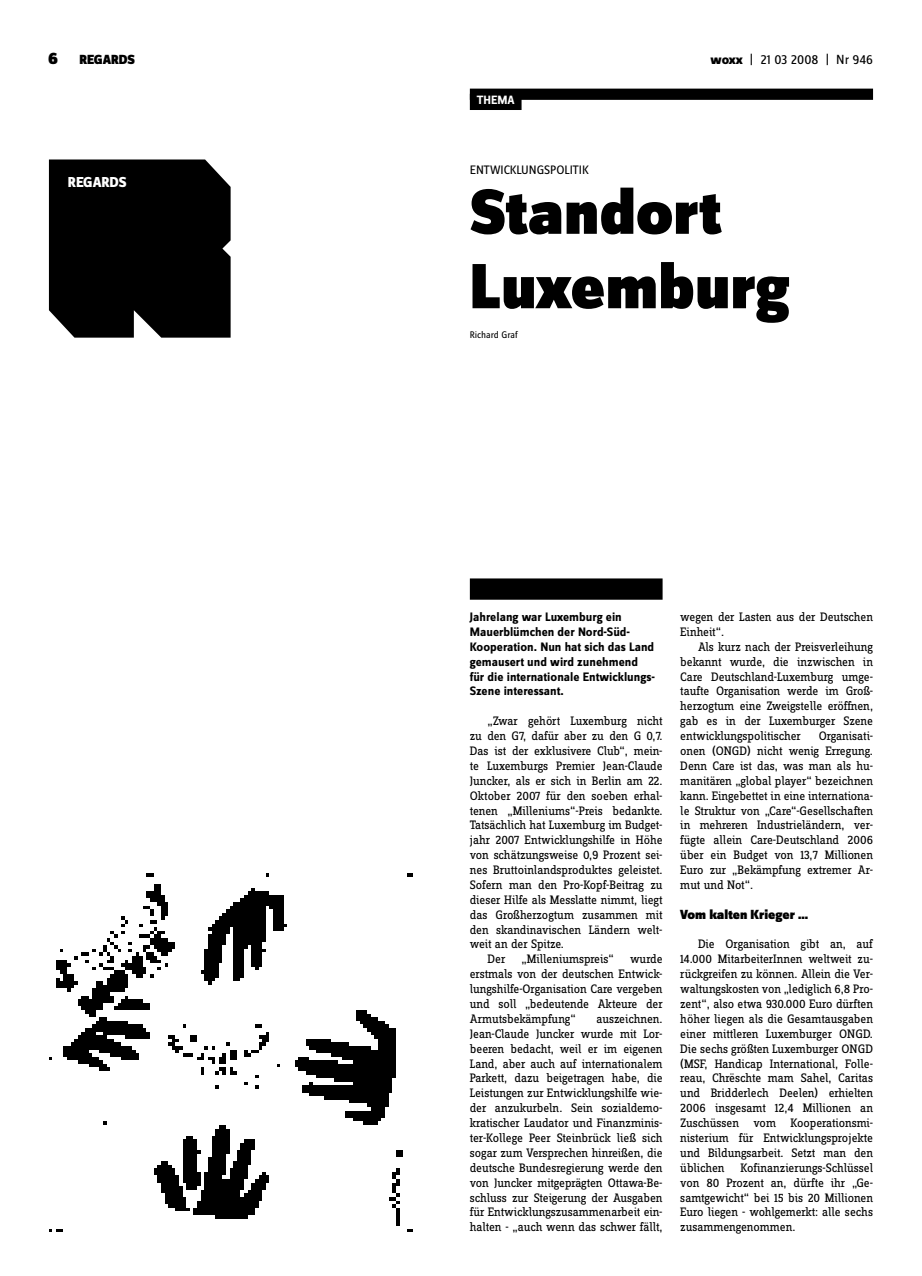
<style>
.page{position:relative;width:922px;height:1276px;background:#fff}
.page>*{position:absolute;margin:0;border:0;box-sizing:border-box;transform-origin:0 0}
.t1{font:900 66.25px/74.4px "Zine Sans Dis";color:#000}
.t2{font:800 15px "Zine Sans Dis";letter-spacing:-.01em;color:#fff}
.t3{font:900 13.75px "Zine Sans Dis";color:#000}
.t4{font:13.75px "Zine Sans Dis";color:#000}
.t5{font:12.75px/14.9px "Zine Slab Dis";letter-spacing:-.01em;color:#000;text-align:justify}
.t6{font:700 12.75px/14.9px "Zine Sans Dis";color:#000}
.t7{font:12.75px "Zine Sans Dis";letter-spacing:-.01em;color:#000}
.t8{font:700 12.5px "Zine Sans Dis";color:#fff}
.t9{font:10px "Zine Sans Dis";color:#000}
.s1{font-weight:800}
</style>
<div class="page">
<div style="left:469px;top:89px;width:403px;height:11px;background:#000"></div>
<img style="left:49px;top:873px;width:363px;height:358px">
<div style="left:469px;top:578px;width:193px;height:22px;background:#000"></div>
<div style="left:49px;top:159px;width:181px;height:179px;background:#000"></div>
<div style="left:469px;top:94px;width:52px;height:16px;background:#000"></div>
<p class="t3" style="left:79px;top:53px;width:57px">REGARDS</p>
<p class="t4" style="left:710px;top:53px;width:164px"><span class="s1">woxx</span> | 21 03 2008 | Nr 946</p>
<p class="t2" style="left:68px;top:174px;width:60px">REGARDS</p>
<p class="t8" style="left:477px;top:93px;width:39px">THEMA</p>
<p class="t7" style="left:469px;top:163px;width:120px">ENTWICKLUNGSPOLITIK</p>
<h1 class="t1" style="left:469px;top:179px;width:320px">Standort<br>Luxemburg</h1>
<p class="t9" style="left:469px;top:329px;width:49px">Richard Graf</p>
<p class="t6" style="left:469px;top:610px;width:186px">Jahrelang war Luxemburg ein<br>Mauerblümchen der Nord-Süd-<br>Kooperation. Nun hat sich das Land gemausert und wird zunehmend für die internationale Entwicklungs-<br>Szene interessant.</p>
<p class="t5" style="left:487px;top:714px;width:176px">„Zwar gehört Luxemburg nicht</p>
<p class="t5" style="left:469px;top:729px;width:194px">zu den G7, dafür aber zu den G 0,7.</p>
<p class="t5" style="left:469px;top:744px;width:194px">Das ist der exklusivere Club“, mein-</p>
<p class="t5" style="left:469px;top:759px;width:194px">te Luxemburgs Premier Jean-Claude</p>
<p class="t5" style="left:469px;top:774px;width:194px">Juncker, als er sich in Berlin am 22.</p>
<p class="t5" style="left:469px;top:788px;width:194px">Oktober 2007 für den soeben erhal-</p>
<p class="t5" style="left:469px;top:803px;width:194px">tenen „Milleniums“-Preis bedankte.</p>
<p class="t5" style="left:469px;top:818px;width:194px">Tatsächlich hat Luxemburg im Budget-</p>
<p class="t5" style="left:469px;top:833px;width:194px">jahr 2007 Entwicklungshilfe in Höhe</p>
<p class="t5" style="left:469px;top:848px;width:194px">von schätzungsweise 0,9 Prozent sei-</p>
<p class="t5" style="left:469px;top:863px;width:194px">nes Bruttoinlandsproduktes geleistet.</p>
<p class="t5" style="left:469px;top:878px;width:194px">Sofern man den Pro-Kopf-Beitrag zu</p>
<p class="t5" style="left:469px;top:893px;width:194px">dieser Hilfe als Messlatte nimmt, liegt</p>
<p class="t5" style="left:469px;top:908px;width:194px">das Großherzogtum zusammen mit</p>
<p class="t5" style="left:469px;top:922px;width:194px">den skandinavischen Ländern welt-</p>
<p class="t5" style="left:469px;top:937px;width:96px">weit an der Spitze.</p>
<p class="t5" style="left:487px;top:952px;width:19px">Der</p>
<p class="t5" style="left:521px;top:952px;width:94px">„Milleniumspreis“</p>
<p class="t5" style="left:469px;top:952px;width:194px;text-indent:160px">wurde erstmals von der deutschen Entwick&shy;lungshilfe-Organisation Care vergeben und soll „bedeutende Akteure der Armutsbekämpfung“</p>
<p class="t5" style="left:469px;top:1012px;width:194px;text-indent:127px">auszeichnen.<br>Jean-Claude Juncker wurde mit Lor&shy;beeren bedacht, weil er im eigenen Land, aber auch auf internationalem Parkett, dazu beigetragen habe, die Leistungen zur Entwicklungshilfe wie&shy;der anzukurbeln. Sein sozialdemo&shy;kratischer Laudator und Finanzminis&shy;ter-Kollege Peer Steinbrück ließ sich sogar zum Versprechen hinreißen, die deutsche Bundesregierung werde den von Juncker mitgeprägten Ottawa-Be&shy;schluss zur Steigerung der Ausgaben für Entwicklungszusammenarbeit ein&shy;halten - „auch wenn das schwer fällt,</p>
<p class="t5" style="left:680px;top:610px;width:194px">wegen der Lasten aus der Deutschen<br>Einheit“.</p>
<p class="t5" style="left:680px;top:640px;width:194px;text-indent:18px">Als kurz nach der Preisverleihung bekannt wurde, die inzwischen in Care Deutschland-Luxemburg umge&shy;taufte Organisation werde im Groß&shy;herzogtum eine Zweigstelle eröffnen, gab es in der Luxemburger Szene entwicklungspolitischer</p>
<p class="t5" style="left:680px;top:729px;width:194px;text-indent:138px">Organisati&shy;onen (ONGD) nicht wenig Erregung.<br>Denn Care ist das, was man als hu&shy;manitären „global player“ bezeichnen kann. Eingebettet in eine internationa&shy;le Struktur von „Care“-Gesellschaften in mehreren Industrieländern, ver&shy;fügte allein Care-Deutschland 2006 über ein Budget von 13,7 Millionen Euro zur „Bekämpfung extremer Ar&shy;mut und Not“.</p>
<p class="t3" style="left:680px;top:907px;width:129px">Vom kalten Krieger ...</p>
<p class="t5" style="left:680px;top:937px;width:194px;text-indent:18px">Die Organisation gibt an, auf 14.000 MitarbeiterInnen weltweit zu&shy;rückgreifen zu können. Allein die Ver&shy;waltungskosten von „lediglich 6,8 Pro&shy;zent“, also etwa 930.000 Euro dürften höher liegen als die Gesamtausgaben einer mittleren Luxemburger ONGD.<br>Die sechs größten Luxemburger ONGD (MSF, Handicap International, Folle&shy;reau, Chrëschte mam Sahel, Caritas und Bridderlech Deelen) erhielten 2006 insgesamt 12,4 Millionen an Zuschüssen vom Kooperationsmi&shy;nisterium für Entwicklungsprojekte und Bildungsarbeit. Setzt man den üblichen</p>
<p class="t5" style="left:680px;top:1161px;width:194px;text-indent:60px">Kofinanzierungs-Schlüssel von 80 Prozent an, dürfte ihr „Ge&shy;samtgewicht“ bei 15 bis 20 Millionen Euro liegen - wohlgemerkt: alle sechs zusammengenommen.</p>
</div>
